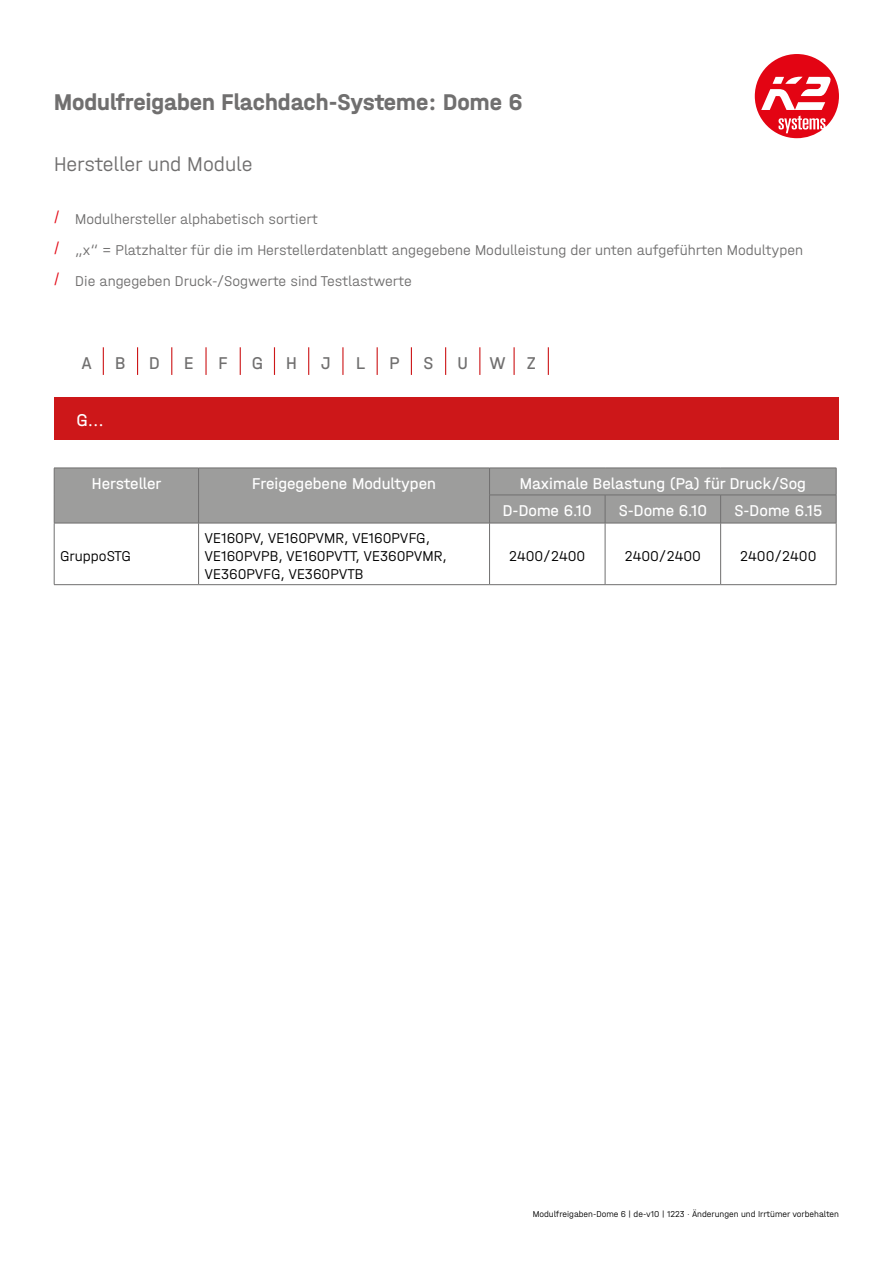
<style>
.page{position:relative;width:893px;height:1263px;background:#fff}
.page>*{position:absolute;margin:0;border:0;box-sizing:border-box;transform-origin:0 0}
.t1{font:24px "K2 Halvar Mittelschrift Bold";color:#706f6f}
.t2{font:21px "K2 Halvar Mittelschrift Light";color:#706f6f}
.t3{font:18px "K2 Halvar Mittelschrift Regular";color:#706f6f}
.t4{font:18px "K2 Halvar Mittelschrift Regular";color:#fff}
.t5{font:16.5px/27px "K2 Halvar Mittelschrift Regular";color:#fff}
.t6{font:15px/31px "K2 Halvar Mittelschrift Light";color:#706f6f}
.t7{font:15px/18px "K2 Halvar Mittelschrift Light";color:#000}
.t8{font:9px "K2 Halvar Mittelschrift Light";color:#000}
</style>
<div class="page">
<div style="left:54px;top:397px;width:785px;height:42px;background:#cd1719"></div>
<svg style="left:755px;top:54px;width:84px;height:84px"></svg>
<svg style="left:103px;top:347px;width:1px;height:28px"></svg>
<svg style="left:137px;top:347px;width:1px;height:28px"></svg>
<svg style="left:171px;top:347px;width:1px;height:28px"></svg>
<hr style="left:205px;top:347px;width:2px;height:28px;background:#cd1719">
<svg style="left:240px;top:347px;width:1px;height:28px"></svg>
<svg style="left:274px;top:347px;width:1px;height:28px"></svg>
<svg style="left:308px;top:347px;width:1px;height:28px"></svg>
<svg style="left:342px;top:347px;width:1px;height:28px"></svg>
<svg style="left:377px;top:347px;width:1px;height:28px"></svg>
<svg style="left:411px;top:347px;width:1px;height:28px"></svg>
<svg style="left:445px;top:347px;width:1px;height:28px"></svg>
<svg style="left:479px;top:347px;width:1px;height:28px"></svg>
<svg style="left:514px;top:347px;width:1px;height:28px"></svg>
<svg style="left:548px;top:347px;width:1px;height:28px"></svg>
<div style="left:54px;top:468px;width:783px;height:55px;background:#9d9d9c"></div>
<hr style="left:54px;top:523px;width:145px;height:1px;background:#706f6f">
<hr style="left:54px;top:523px;width:1px;height:61px;background:#706f6f">
<hr style="left:199px;top:523px;width:291px;height:1px;background:#706f6f">
<hr style="left:198px;top:523px;width:1px;height:61px;background:#706f6f">
<hr style="left:490px;top:523px;width:115px;height:1px;background:#706f6f">
<hr style="left:489px;top:523px;width:1px;height:61px;background:#706f6f">
<hr style="left:605px;top:523px;width:116px;height:1px;background:#706f6f">
<hr style="left:605px;top:523px;width:1px;height:61px;background:#706f6f">
<hr style="left:721px;top:523px;width:115px;height:1px;background:#706f6f">
<hr style="left:720px;top:523px;width:1px;height:61px;background:#706f6f">
<hr style="left:836px;top:523px;width:1px;height:61px;background:#706f6f">
<hr style="left:54px;top:584px;width:145px;height:1px;background:#706f6f">
<hr style="left:199px;top:584px;width:291px;height:1px;background:#706f6f">
<hr style="left:490px;top:584px;width:115px;height:1px;background:#706f6f">
<hr style="left:605px;top:584px;width:116px;height:1px;background:#706f6f">
<hr style="left:721px;top:584px;width:115px;height:1px;background:#706f6f">
<h1 class="t1" style="left:54px;top:87px;width:470px">Modulfreigaben Flachdach-Systeme: Dome 6</h1>
<h2 class="t2" style="left:54px;top:152px;width:200px">Hersteller und Module</h2>
<p class="t6" style="left:54px;top:203px;width:751px"><sup>/</sup> Modulhersteller alphabetisch sortiert<br><sup>/</sup> „x“ = Platzhalter für die im Herstellerdatenblatt angegebene Modulleistung der unten aufgeführten Modultypen <sup>/</sup> Die angegeben Druck-/Sogwerte sind Testlastwerte</p>
<p class="t3" style="left:81px;top:353px;width:12px">A</p>
<p class="t3" style="left:115px;top:353px;width:12px">B</p>
<p class="t3" style="left:149px;top:353px;width:12px">D</p>
<p class="t3" style="left:184px;top:353px;width:11px">E</p>
<p class="t3" style="left:219px;top:353px;width:11px">F</p>
<p class="t3" style="left:252px;top:353px;width:13px">G</p>
<p class="t3" style="left:286px;top:353px;width:12px">H</p>
<p class="t3" style="left:321px;top:353px;width:11px">J</p>
<p class="t3" style="left:356px;top:353px;width:10px">L</p>
<p class="t3" style="left:389px;top:353px;width:12px">P</p>
<p class="t3" style="left:424px;top:353px;width:11px">S</p>
<p class="t3" style="left:458px;top:353px;width:80px">UWZ</p>
<p class="t4" style="left:77px;top:410px;width:29px">G...</p>
<p class="t5" style="left:92px;top:470px;width:71px">Hersteller</p>
<p class="t5" style="left:252px;top:470px;width:185px">Freigegebene Modultypen</p>
<p class="t5" style="left:503px;top:470px;width:305px;text-indent:17px">Maximale Belastung (Pa) für Druck/Sog<br>D-Dome 6.10</p>
<p class="t5" style="left:619px;top:497px;width:90px">S-Dome 6.10</p>
<p class="t5" style="left:734px;top:497px;width:89px">S-Dome 6.15</p>
<p class="t7" style="left:60px;top:546px;width:72px">GruppoSTG</p>
<p class="t7" style="left:205px;top:528px;width:244px">VE160PV, VE160PVMR, VE160PVFG,<br>VE160PVPB, VE160PVTT, VE360PVMR,<br>VE360PVFG, VE360PVTB</p>
<p class="t7" style="left:509px;top:546px;width:78px">2400/2400</p>
<p class="t7" style="left:625px;top:546px;width:78px">2400/2400</p>
<p class="t7" style="left:740px;top:546px;width:78px">2400/2400</p>
<p class="t8" style="left:533px;top:1209px;width:308px">Modulfreigaben-Dome 6 | de-v10 | 1223 · Änderungen und Irrtümer vorbehalten</p>
</div>
